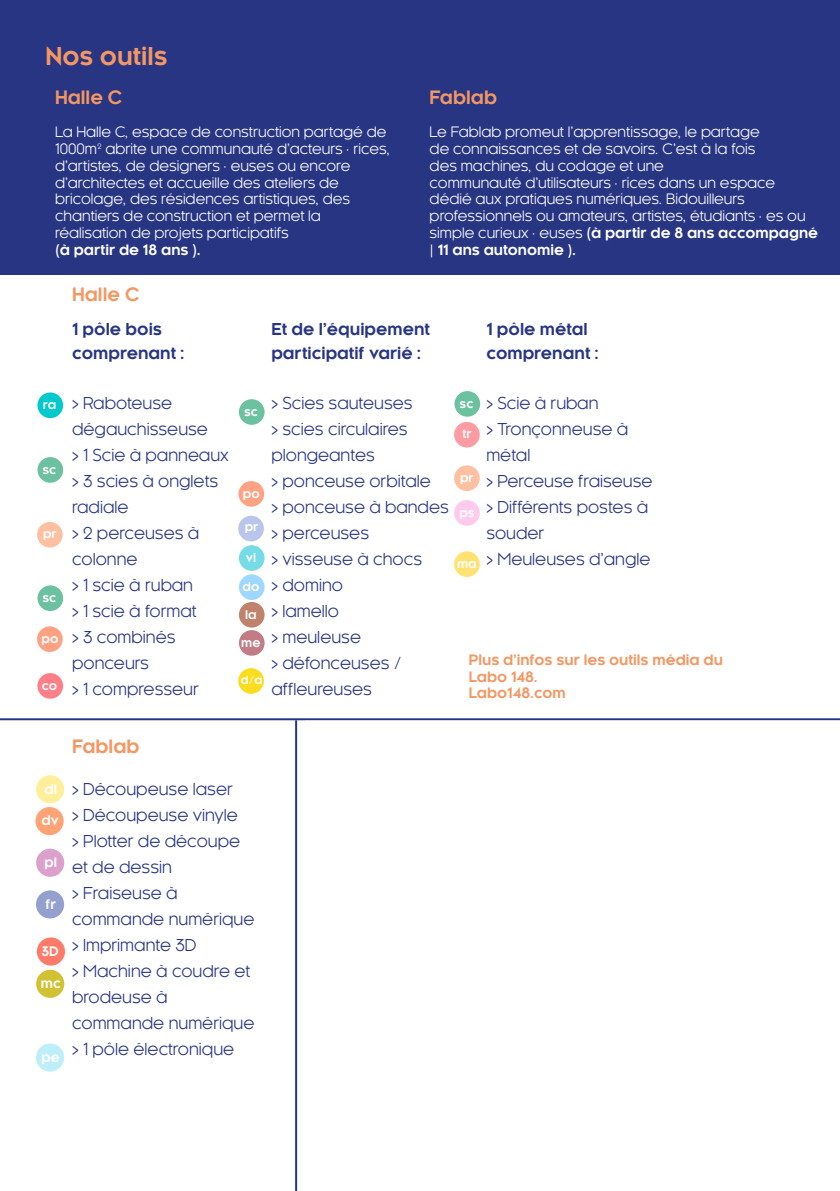
<style>
.page{position:relative;width:840px;height:1191px;background:#fff}
.page>*{position:absolute;margin:0;border:0;box-sizing:border-box;transform-origin:0 0}
.t1{font:700 24px "Kessel 105";color:#f39763}
.t2{font:700 18px "Kessel 105";color:#f39763}
.t3{font:16px/26px "Kessel 105";color:#283583}
.t4{font:700 16px/24px "Kessel 105";color:#283583}
.t5{font:14px/16.8px "Kessel 105";color:#fff}
.t6{font:700 14px/16.8px "Kessel 105";color:#f39763}
.t7{font:700 14px "Kessel 105";color:#fff}
.t8{font:700 12.8px "Kessel 105";color:#fff}
.t9{font:700 11.6px "Kessel 105";color:#fff}
.t10{font:700 11px "Kessel 105";color:#fff}
.s1{font-weight:700}
</style>
<div class="page">
<div style="left:0;top:0;width:839px;height:274px;background:#283583"></div>
<div style="left:36px;top:848px;width:28px;height:28px;background:#dca0cd;border-radius:50%"></div>
<div style="left:36px;top:890px;width:28px;height:28px;background:#94a0cd;border-radius:50%"></div>
<div style="left:36px;top:969px;width:28px;height:29px;background:#d1c234;border-radius:50%"></div>
<div style="left:36px;top:1043px;width:28px;height:28px;background:#bdeffb;border-radius:50%"></div>
<div style="left:37px;top:937px;width:28px;height:28px;background:#ff7a68;border-radius:50%"></div>
<div style="left:37px;top:673px;width:26px;height:25px;background:#ff7f89;border-radius:50%"></div>
<div style="left:239px;top:545px;width:25px;height:26px;background:#75dbe7;border-radius:50%"></div>
<div style="left:37px;top:392px;width:26px;height:26px;background:#00cacd;border-radius:50%"></div>
<div style="left:36px;top:775px;width:28px;height:28px;background:#ffee9a;border-radius:50%"></div>
<div style="left:35px;top:807px;width:29px;height:28px;background:#ffa376;border-radius:50%"></div>
<div style="left:238px;top:516px;width:26px;height:25px;background:#bac5eb;border-radius:50%"></div>
<div style="left:238px;top:668px;width:26px;height:26px;background:#fddc1d;border-radius:50%"></div>
<div style="left:239px;top:602px;width:25px;height:25px;background:#bf826c;border-radius:50%"></div>
<div style="left:239px;top:630px;width:25px;height:25px;background:#c17c86;border-radius:50%"></div>
<div style="left:239px;top:574px;width:25px;height:26px;background:#9ed7ff;border-radius:50%"></div>
<div style="left:239px;top:399px;width:25px;height:26px;background:#6cc1a1;border-radius:50%"></div>
<div style="left:37px;top:457px;width:26px;height:26px;background:#6cc1a1;border-radius:50%"></div>
<div style="left:37px;top:585px;width:26px;height:26px;background:#6cc1a1;border-radius:50%"></div>
<div style="left:454px;top:391px;width:26px;height:26px;background:#6cc1a1;border-radius:50%"></div>
<div style="left:37px;top:626px;width:26px;height:26px;background:#ffa284;border-radius:50%"></div>
<div style="left:238px;top:481px;width:26px;height:26px;background:#ffa284;border-radius:50%"></div>
<div style="left:37px;top:522px;width:26px;height:25px;background:#ffc0a2;border-radius:50%"></div>
<div style="left:454px;top:465px;width:25px;height:26px;background:#ffc0a2;border-radius:50%"></div>
<div style="left:454px;top:422px;width:25px;height:25px;background:#ff9ba3;border-radius:50%"></div>
<div style="left:454px;top:551px;width:25px;height:26px;background:#ffe272;border-radius:50%"></div>
<div style="left:454px;top:500px;width:25px;height:26px;background:#ffcaed;border-radius:50%"></div>
<hr style="left:0;top:718px;width:839px;height:2px;background:#283583">
<hr style="left:295px;top:720px;width:2px;height:471px;background:#283583">
<h1 class="t1" style="left:45px;top:43px;width:124px">Nos outils</h1>
<p class="t2" style="left:55px;top:87px;width:69px">Halle C</p>
<p class="t5" style="left:55px;top:124px;width:336px">La Halle C, espace de construction partagé de 1000m² abrite une communauté d’acteurs · rices, d’artistes, de designers · euses ou encore d’architectes et accueille des ateliers de bricolage, des résidences artistiques, des chantiers de construction et permet la réalisation de projets participatifs</p>
<p class="t7" style="left:55px;top:242px;width:147px">(à partir de 18 ans ).</p>
<p class="t2" style="left:72px;top:284px;width:69px">Halle C</p>
<p class="t2" style="left:429px;top:87px;width:69px">Fablab</p>
<p class="t5" style="left:429px;top:124px;width:390px">Le Fablab promeut l’apprentissage, le partage<br>de connaissances et de savoirs. C’est à la fois<br>des machines, du codage et une<br>communauté d’utilisateurs · rices dans un espace dédié aux pratiques numériques. Bidouilleurs professionnels ou amateurs, artistes, étudiants · es ou simple curieux · euses <span class="s1">(à partir de 8 ans accompagné | 11 ans autonomie ).</span></p>
<p class="t9" style="left:43px;top:398px;width:15px">ra</p>
<p class="t9" style="left:43px;top:463px;width:15px">sc</p>
<p class="t9" style="left:43px;top:527px;width:15px">pr</p>
<p class="t9" style="left:43px;top:591px;width:15px">sc</p>
<p class="t9" style="left:41px;top:632px;width:18px">po</p>
<p class="t9" style="left:42px;top:679px;width:17px">co</p>
<p class="t4" style="left:72px;top:318px;width:114px">1 pôle bois comprenant :</p>
<p class="t3" style="left:72px;top:390px;width:158px">&gt; Raboteuse dégauchisseuse<br>&gt; 1 Scie à panneaux &gt; 3 scies à onglets radiale<br>&gt; 2 perceuses à colonne<br>&gt; 1 scie à ruban<br>&gt; 1 scie à format<br>&gt; 3 combinés ponceurs<br>&gt; 1 compresseur</p>
<p class="t9" style="left:244px;top:405px;width:15px">sc</p>
<p class="t9" style="left:243px;top:487px;width:18px">po</p>
<p class="t9" style="left:245px;top:520px;width:15px">pr</p>
<p class="t9" style="left:246px;top:551px;width:12px">vi</p>
<p class="t9" style="left:242px;top:580px;width:18px">do</p>
<p class="t9" style="left:245px;top:608px;width:13px">la</p>
<p class="t9" style="left:241px;top:636px;width:21px">me</p>
<p class="t10" style="left:241px;top:674px;width:23px">d/a</p>
<p class="t4" style="left:271px;top:318px;width:160px">Et de l’équipement participatif varié :</p>
<p class="t3" style="left:271px;top:390px;width:179px">&gt; Scies sauteuses<br>&gt; scies circulaires plongeantes<br>&gt; ponceuse orbitale<br>&gt; ponceuse à bandes &gt; perceuses<br>&gt; visseuse à chocs<br>&gt; domino<br>&gt; lamello<br>&gt; meuleuse<br>&gt; défonceuses / affleureuses</p>
<p class="t9" style="left:459px;top:397px;width:15px">sc</p>
<p class="t9" style="left:462px;top:427px;width:11px">tr</p>
<p class="t9" style="left:460px;top:471px;width:15px">pr</p>
<p class="t9" style="left:459px;top:506px;width:17px">ps</p>
<p class="t9" style="left:457px;top:557px;width:21px">ma</p>
<p class="t4" style="left:486px;top:318px;width:114px">1 pôle métal comprenant :</p>
<p class="t3" style="left:486px;top:390px;width:168px">&gt; Scie à ruban<br>&gt; Tronçonneuse à métal<br>&gt; Perceuse fraiseuse &gt; Différents postes à souder<br>&gt; Meuleuses d’angle</p>
<p class="t6" style="left:468px;top:651px;width:255px">Plus d’infos sur les outils média du<br>Labo 148.<br>Labo148.com</p>
<p class="t8" style="left:44px;top:781px;width:14px">dl</p>
<p class="t8" style="left:41px;top:813px;width:19px">dv</p>
<p class="t8" style="left:45px;top:855px;width:14px">pl</p>
<p class="t8" style="left:45px;top:897px;width:12px">fr</p>
<p class="t8" style="left:41px;top:944px;width:19px">3D</p>
<p class="t8" style="left:41px;top:976px;width:22px">mc</p>
<p class="t8" style="left:41px;top:1050px;width:20px">pe</p>
<p class="t2" style="left:72px;top:736px;width:69px">Fablab</p>
<p class="t3" style="left:72px;top:776px;width:184px">&gt; Découpeuse laser<br>&gt; Découpeuse vinyle<br>&gt; Plotter de découpe et de dessin<br>&gt; Fraiseuse à commande numérique &gt; Imprimante 3D<br>&gt; Machine à coudre et brodeuse à commande numérique &gt; 1 pôle électronique</p>
</div>
